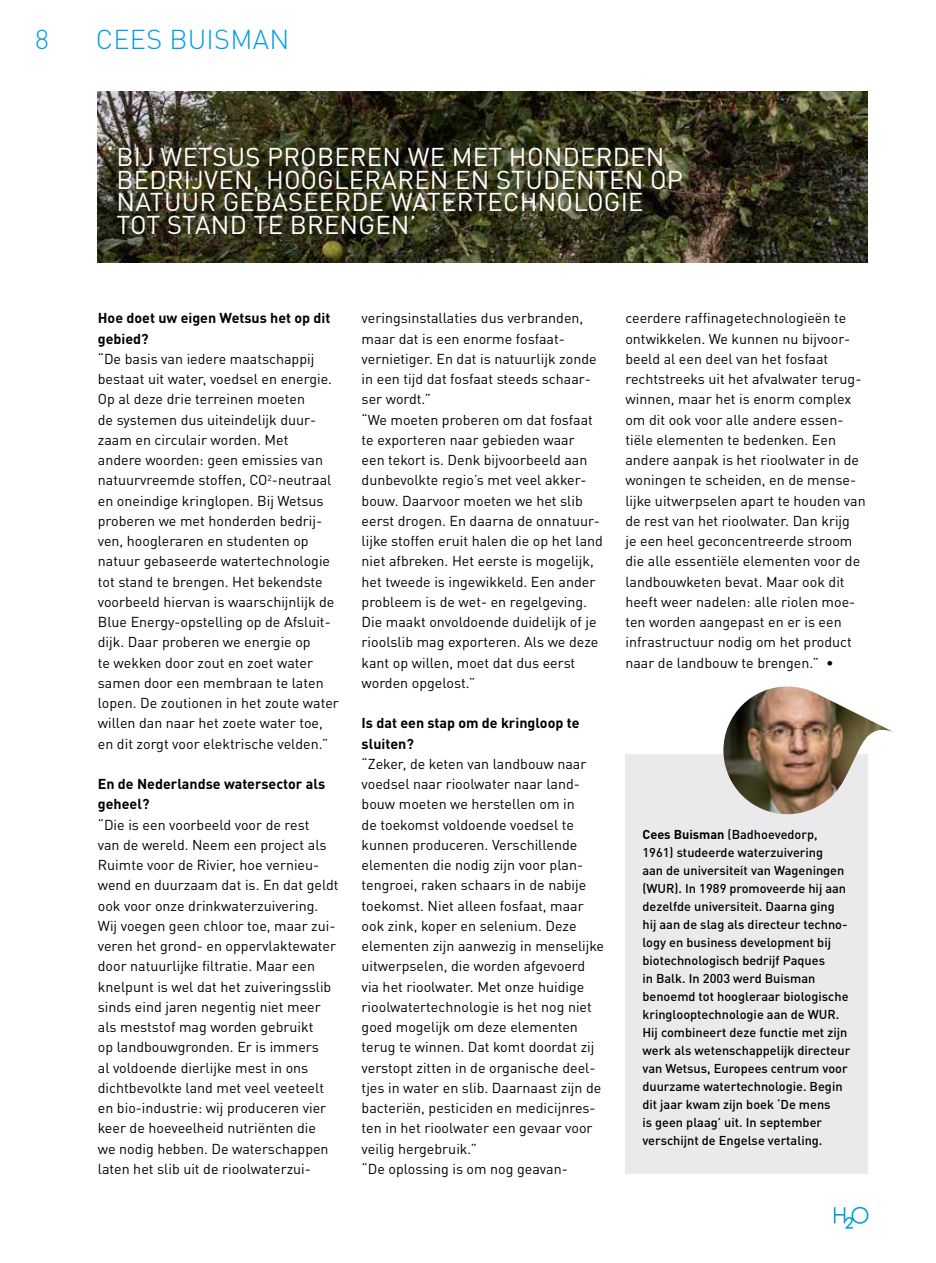
<style>
.page{position:relative;width:936px;height:1263px;background:#fff}
.page>*{position:absolute;margin:0;border:0;box-sizing:border-box;transform-origin:0 0}
.t1{font:300 27px "DIN Pro";letter-spacing:.01em;color:#009ee3}
.t2{font:25.5px/22.5px "DIN Pro";letter-spacing:.01em;color:#fff}
.t3{font:14.25px/20.2px "DIN Pro";color:#000}
.t4{font:700 14.25px/20.2px "DIN Pro";color:#000}
.t5{font:500 12.75px/18px "DIN Pro";color:#000}
.s1{font-weight:700}
</style>
<div class="page">
<svg style="left:833px;top:1207px;width:35px;height:21px"></svg>
<hr style="left:935px;top:92px;width:1px;height:1111px;background:#e0f1f6">
<div style="left:625px;top:754px;width:242px;height:420px;background:#eaeaec"></div>
<img style="left:723px;top:686px;width:169px;height:128px">
<img style="left:98px;top:92px;width:769px;height:171px">
<h1 class="t1" style="left:35px;top:18px;width:15px">8</h1>
<h1 class="t1" style="left:96px;top:18px;width:195px">CEES BUISMAN</h1>
<h2 class="t2" style="left:116px;top:143px;width:568px;text-indent:-9px">‘BIJ WETSUS PROBEREN WE MET HONDERDEN BEDRIJVEN, HOOGLERAREN EN STUDENTEN OP NATUUR GEBASEERDE WATERTECHNOLOGIE TOT STAND TE BRENGEN’</h2>
<p class="t4" style="left:98px;top:306px;width:234px">Hoe doet uw eigen Wetsus het op dit gebied?</p>
<p class="t3" style="left:98px;top:347px;width:242px">“De basis van iedere maatschappij bestaat uit water, voedsel en energie.<br>Op al deze drie terreinen moeten<br>de systemen dus uiteindelijk duur&shy;zaam en circulair worden. Met<br>andere woorden: geen emissies van natuurvreemde stoffen, CO<sup>2</sup>-neutraal en oneindige kringlopen. Bij Wetsus proberen we met honderden bedrij&shy;ven, hoogleraren en studenten op natuur gebaseerde watertechnologie tot stand te brengen. Het bekendste voorbeeld hiervan is waarschijnlijk de Blue Energy-opstelling op de Afsluit&shy;dijk. Daar proberen we energie op<br>te wekken door zout en zoet water samen door een membraan te laten lopen. De zoutionen in het zoute water willen dan naar het zoete water toe, en dit zorgt voor elektrische velden.”</p>
<p class="t4" style="left:98px;top:772px;width:229px">En de Nederlandse watersector als geheel?</p>
<p class="t3" style="left:98px;top:813px;width:242px">“Die is een voorbeeld voor de rest<br>van de wereld. Neem een project als Ruimte voor de Rivier, hoe vernieu&shy;wend en duurzaam dat is. En dat geldt ook voor onze drinkwaterzuivering.<br>Wij voegen geen chloor toe, maar zui&shy;veren het grond- en oppervlaktewater door natuurlijke filtratie. Maar een knelpunt is wel dat het zuiveringsslib sinds eind jaren negentig niet meer als meststof mag worden gebruikt<br>op landbouwgronden. Er is immers<br>al voldoende dierlijke mest in ons dichtbevolkte land met veel veeteelt en bio-industrie: wij produceren vier keer de hoeveelheid nutriënten die<br>we nodig hebben. De waterschappen laten het slib uit de rioolwaterzui-</p>
<p class="t3" style="left:361px;top:307px;width:243px">veringsinstallaties dus verbranden, maar dat is een enorme fosfaat&shy;vernietiger. En dat is natuurlijk zonde in een tijd dat fosfaat steeds schaar&shy;ser wordt.”<br>“We moeten proberen om dat fosfaat te exporteren naar gebieden waar<br>een tekort is. Denk bijvoorbeeld aan dunbevolkte regio’s met veel akker&shy;bouw. Daarvoor moeten we het slib eerst drogen. En daarna de onnatuur&shy;lijke stoffen eruit halen die op het land niet afbreken. Het eerste is mogelijk, het tweede is ingewikkeld. Een ander probleem is de wet- en regelgeving.<br>Die maakt onvoldoende duidelijk of je rioolslib mag exporteren. Als we deze kant op willen, moet dat dus eerst worden opgelost.”</p>
<p class="t4" style="left:361px;top:711px;width:219px">Is dat een stap om de kringloop te sluiten?</p>
<p class="t3" style="left:361px;top:752px;width:244px">“Zeker, de keten van landbouw naar voedsel naar rioolwater naar land&shy;bouw moeten we herstellen om in<br>de toekomst voldoende voedsel te kunnen produceren. Verschillende elementen die nodig zijn voor plan&shy;tengroei, raken schaars in de nabije toekomst. Niet alleen fosfaat, maar ook zink, koper en selenium. Deze elementen zijn aanwezig in menselijke uitwerpselen, die worden afgevoerd via het rioolwater. Met onze huidige rioolwatertechnologie is het nog niet goed mogelijk om deze elementen terug te winnen. Dat komt doordat zij verstopt zitten in de organische deel&shy;tjes in water en slib. Daarnaast zijn de bacteriën, pesticiden en medicijnres&shy;ten in het rioolwater een gevaar voor veilig hergebruik.”<br>“De oplossing is om nog geavan-</p>
<p class="t3" style="left:625px;top:307px;width:242px">ceerdere raffinagetechnologieën te ontwikkelen. We kunnen nu bijvoor&shy;beeld al een deel van het fosfaat rechtstreeks uit het afvalwater terug&shy;winnen, maar het is enorm complex om dit ook voor alle andere essen&shy;tiële elementen te bedenken. Een andere aanpak is het rioolwater in de woningen te scheiden, en de mense&shy;lijke uitwerpselen apart te houden van de rest van het rioolwater. Dan krijg<br>je een heel geconcentreerde stroom die alle essentiële elementen voor de landbouwketen bevat. Maar ook dit heeft weer nadelen: alle riolen moe&shy;ten worden aangepast en er is een infrastructuur nodig om het product naar de landbouw te brengen.” •</p>
<p class="t5" style="left:642px;top:824px;width:209px"><span class="s1">Cees Buisman</span> (Badhoevedorp, 1961) studeerde waterzuivering<br>aan de universiteit van Wageningen (WUR). In 1989 promoveerde hij aan dezelfde universiteit. Daarna ging hij aan de slag als directeur techno&shy;logy en business development bij biotechnologisch bedrijf Paques<br>in Balk. In 2003 werd Buisman benoemd tot hoogleraar biologische kringlooptechnologie aan de WUR.<br>Hij combineert deze functie met zijn werk als wetenschappelijk directeur van Wetsus, Europees centrum voor duurzame watertechnologie. Begin dit jaar kwam zijn boek ‘De mens<br>is geen plaag’ uit. In september verschijnt de Engelse vertaling.</p>
</div>
